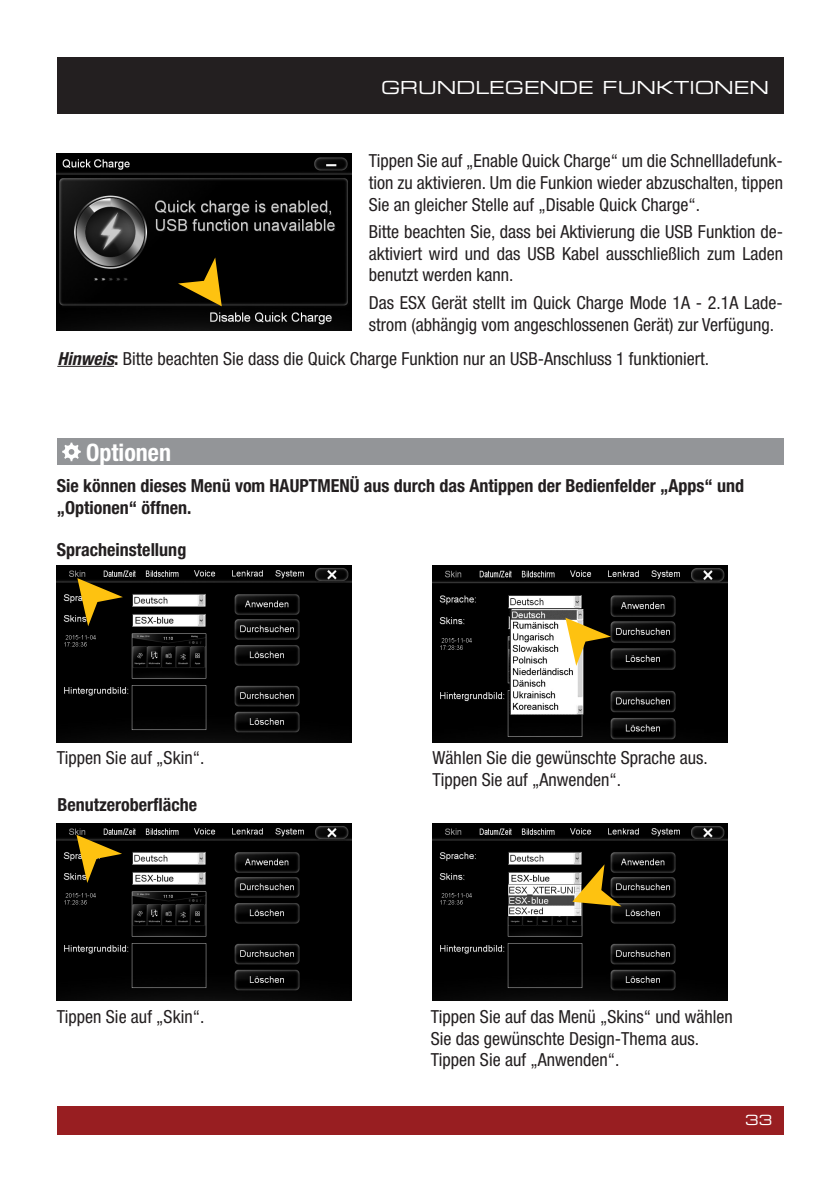
<style>
.page{position:relative;width:840px;height:1191px;background:#fff}
.page>*{position:absolute;margin:0;border:0;box-sizing:border-box;transform-origin:0 0}
.t1{font:700 condensed 24px "Helvetica Neue";color:#fff}
.t2{font:condensed 18px/21.6px "Helvetica Neue";color:#231f20}
.t3{font:700 condensed 18px/21.6px "Helvetica Neue";color:#231f20}
.t4{font:18px "Eurostile Extended Two";color:#fff}
.t5{font:14px "Eurostile Extended Two";color:#fff}
.s1{font-weight:700;font-style:italic}
.s2{font-weight:700}
</style>
<div class="page">
<div style="left:57px;top:1106px;width:725px;height:28px;background:#981e21"></div>
<div style="left:57px;top:57px;width:725px;height:56px;background:#231f20"></div>
<hr style="left:57px;top:366px;width:57px;height:1px;background:#231f20">
<img style="left:57px;top:153px;width:294px;height:177px">
<svg style="left:178px;top:257px;width:44px;height:49px;background:#554106"></svg>
<div style="left:57px;top:438px;width:726px;height:27px;background:#939598"></div>
<img style="left:57px;top:565px;width:294px;height:177px">
<svg style="left:77px;top:578px;width:46px;height:48px;background:#56430a"></svg>
<img style="left:432px;top:565px;width:295px;height:177px">
<svg style="left:565px;top:617px;width:45px;height:49px;background:#7f6b32"></svg>
<img style="left:57px;top:823px;width:294px;height:177px">
<svg style="left:76px;top:835px;width:46px;height:48px;background:#56430a"></svg>
<img style="left:432px;top:823px;width:295px;height:177px">
<svg style="left:572px;top:864px;width:49px;height:42px;background:#776225"></svg>
<svg style="left:62px;top:442px;width:19px;height:19px"></svg>
<p class="t4" style="left:381px;top:75px;width:389px">GRUNDLEGENDE FUNKTIONEN</p>
<p class="t2" style="left:368px;top:150px;width:415px;text-align:justify">Tippen Sie auf „Enable Quick Charge“ um die Schnellladefunk&shy;tion zu aktivieren. Um die Funkion wieder abzuschalten, tippen Sie an gleicher Stelle auf „Disable Quick Charge“.</p>
<p class="t2" style="left:368px;top:221px;width:415px;text-align:justify">Bitte beachten Sie, dass bei Aktivierung die USB Funktion de&shy;aktiviert wird und das USB Kabel ausschließlich zum Laden benutzt werden kann.</p>
<p class="t2" style="left:368px;top:292px;width:415px">Das ESX Gerät stellt im Quick Charge Mode 1A - 2.1A Lade&shy;strom (abhängig vom angeschlossenen Gerät) zur Verfügung.</p>
<p class="t2" style="left:57px;top:347px;width:652px"><span class="s1">Hinweis</span><span class="s2">:</span> Bitte beachten Sie dass die Quick Charge Funktion nur an USB-Anschluss 1 funktioniert.</p>
<h1 class="t1" style="left:86px;top:438px;width:86px">Optionen</h1>
<p class="t3" style="left:57px;top:475px;width:688px">Sie können dieses Menü vom HAUPTMENÜ aus durch das Antippen der Bedienfelder „Apps“ und „Optionen“ öffnen.</p>
<p class="t3" style="left:57px;top:538px;width:131px">Spracheinstellung</p>
<p class="t2" style="left:57px;top:746px;width:149px">Tippen Sie auf „Skin“.</p>
<p class="t2" style="left:432px;top:746px;width:276px">Wählen Sie die gewünschte Sprache aus.<br>Tippen Sie auf „Anwenden“.</p>
<p class="t3" style="left:57px;top:793px;width:141px">Benutzeroberfläche</p>
<p class="t2" style="left:57px;top:1005px;width:149px">Tippen Sie auf „Skin“.</p>
<p class="t2" style="left:430px;top:1005px;width:303px">Tippen Sie auf das Menü „Skins“ und wählen<br>Sie das gewünschte Design-Thema aus.<br>Tippen Sie auf „Anwenden“.</p>
<p class="t5" style="left:744px;top:1110px;width:28px">33</p>
</div>
